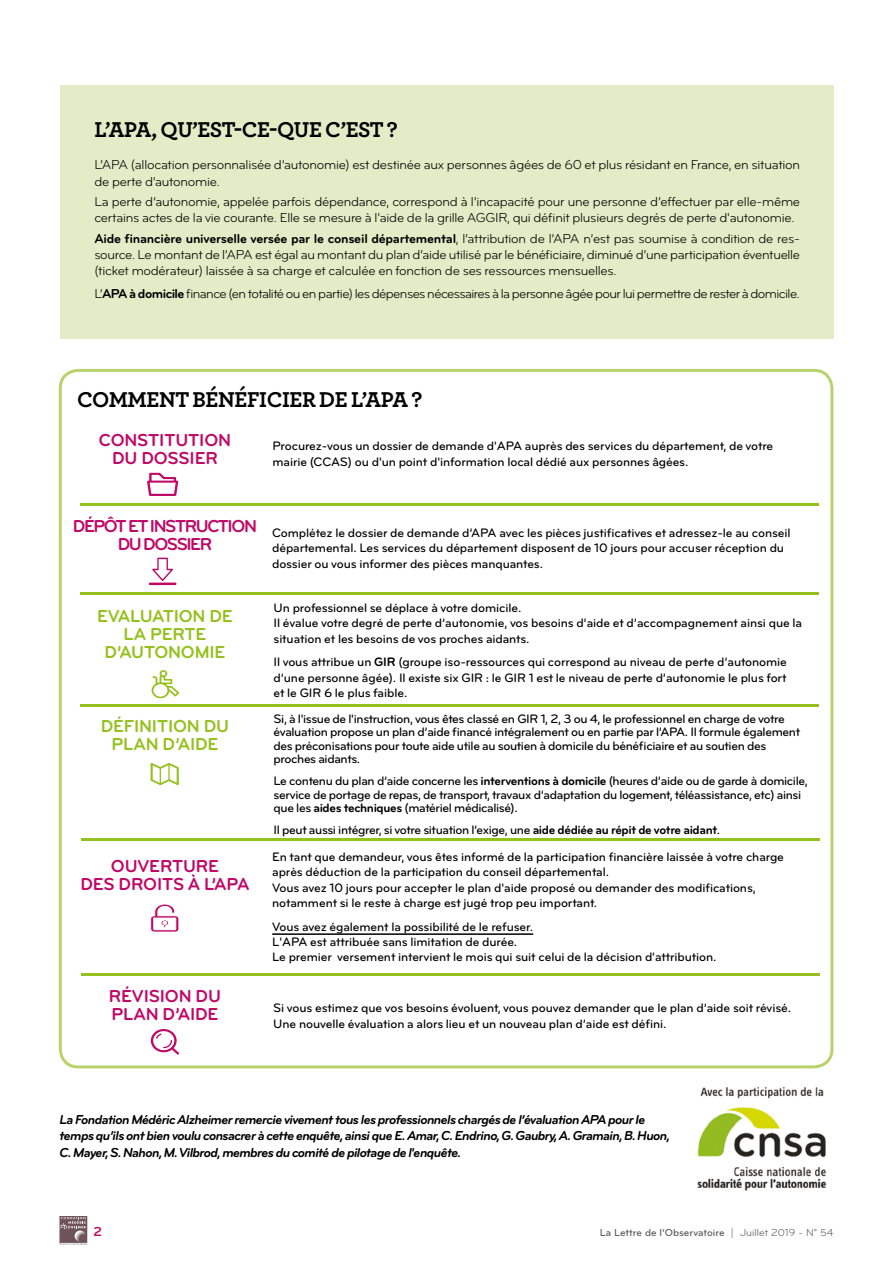
<style>
.page{position:relative;width:893px;height:1263px;background:#fff}
.page>*{position:absolute;margin:0;border:0;box-sizing:border-box;transform-origin:0 0}
.t1{font:700 22.5px "Archer";letter-spacing:-.015em;color:#000}
.t2{font:700 18px/18px "Bryant Pro";letter-spacing:-.01em;color:#c00967;text-align:center}
.t3{font:700 18px/18px "Bryant Pro";letter-spacing:-.01em;color:#95c11f;text-align:center}
.t4{font:700 18px/18px "Bryant Pro";letter-spacing:-.08em;color:#c00967;text-align:center}
.t5{font:13.5px/16.2px "Bryant Pro";letter-spacing:-.02em;color:#000}
.t6{font:italic 700 13.5px/16.5px "Bryant Pro";letter-spacing:-.05em;color:#000}
.t7{font:13.5px "Bryant Pro";letter-spacing:-.04em;color:#000}
.t8{font:700 13.5px "Bryant Pro";color:#c00967}
.t9{font:500 12.75px/15.3px "Bryant Pro";letter-spacing:-.01em;color:#000}
.t10{font:500 12.75px/13.5px "Bryant Pro";letter-spacing:-.03em;color:#000}
.t11{font:500 10.5px "Bryant Pro";color:#575756}
.s1{font-weight:700}
.s2{color:#fff}
.s3{font-weight:400}
</style>
<div class="page">
<svg style="left:60px;top:1216px;width:27px;height:29px"></svg>
<div style="left:59px;top:369px;width:774px;height:699px;border:3px solid #b9d36c;border-radius:18px"></div>
<div style="left:60px;top:85px;width:774px;height:253px;background:#e3ecc6"></div>
<hr style="left:80px;top:503px;width:739px;height:2px;background:#95c11f">
<hr style="left:81px;top:839px;width:739px;height:2px;background:#95c11f">
<hr style="left:81px;top:973px;width:739px;height:2px;background:#95c11f">
<hr style="left:80px;top:592px;width:739px;height:3px;background:#95c11f">
<hr style="left:80px;top:704px;width:739px;height:3px;background:#95c11f">
<svg style="left:147px;top:473px;width:31px;height:23px"></svg>
<svg style="left:151px;top:1029px;width:28px;height:26px"></svg>
<hr style="left:272px;top:933px;width:261px;height:2px;background:#000">
<svg style="left:150px;top:904px;width:29px;height:28px"></svg>
<svg style="left:151px;top:763px;width:28px;height:22px"></svg>
<svg style="left:152px;top:670px;width:27px;height:28px"></svg>
<svg style="left:149px;top:558px;width:27px;height:27px"></svg>
<img style="left:697px;top:1087px;width:130px;height:104px">
<h1 class="t1" style="left:94px;top:112px;width:305px">L’APA, QU’EST-CE-QUE C’EST ?</h1>
<p class="t5" style="left:94px;top:157px;width:707px">L’APA (allocation personnalisée d’autonomie) est destinée aux personnes âgées de 60 et plus résidant en France, en situation de perte d’autonomie.</p>
<p class="t5" style="left:94px;top:194px;width:707px">La perte d’autonomie, appelée parfois dépendance, correspond à l’incapacité pour une personne d’effectuer par elle-même certains actes de la vie courante. Elle se mesure à l'aide de la grille AGGIR, qui définit plusieurs degrés de perte d'autonomie.</p>
<p class="t5" style="left:94px;top:230px;width:707px;text-align:justify"><span class="s1">Aide financière universelle versée par le conseil départemental</span>, l’attribution de l’APA n’est pas soumise à condition de res&shy;source. Le montant de l’APA est égal au montant du plan d’aide utilisé par le bénéficiaire, diminué d’une participation éventuelle (ticket modérateur) laissée à sa charge et calculée en fonction de ses ressources mensuelles.</p>
<p class="t7" style="left:94px;top:285px;width:707px">L’<span class="s1">APA à domicile</span> finance (en totalité ou en partie) les dépenses nécessaires à la personne âgée pour lui permettre de rester à domicile.</p>
<h1 class="t1" style="left:77px;top:382px;width:347px">COMMENT BÉNÉFICIER DE L’APA ?</h1>
<h2 class="t2" style="left:99px;top:431px;width:134px">CONSTITUTION<br>DU DOSSIER</h2>
<p class="t9" style="left:272px;top:438px;width:502px">Procurez-vous un dossier de demande d'APA auprès des services du département, de votre mairie (CCAS) ou d'un point d'information local dédié aux personnes âgées.</p>
<h2 class="t4" style="left:73px;top:517px;width:186px">DÉPÔT ET INSTRUCTION<br>DU DOSSIER</h2>
<p class="t9" style="left:272px;top:525px;width:520px">Complétez le dossier de demande d’APA avec les pièces justificatives et adressez-le au conseil départemental. Les services du département disposent de 10 jours pour accuser réception du dossier ou vous informer des pièces manquantes.<span class="s2">.</span></p>
<h2 class="t3" style="left:97px;top:607px;width:137px">EVALUATION DE<br>LA PERTE<br>D’AUTONOMIE</h2>
<p class="t9" style="left:274px;top:600px;width:530px">Un professionnel se déplace à votre domicile.<br>Il évalue votre degré de perte d’autonomie, vos besoins d’aide et d’accompagnement ainsi que la situation et les besoins de vos proches aidants.</p>
<p class="t9" style="left:274px;top:654px;width:515px;text-align:justify">Il vous attribue un <span class="s1">GIR</span> (groupe iso-ressources qui correspond au niveau de perte d’autonomie d’une personne âgée). Il existe six GIR : le GIR 1 est le niveau de perte d’autonomie le plus fort et le GIR 6 le plus faible.</p>
<h2 class="t3" style="left:101px;top:717px;width:130px">DÉFINITION DU<br>PLAN D’AIDE</h2>
<p class="t10" style="left:274px;top:711px;width:528px">Si, à l'issue de l'instruction, vous êtes classé en GIR 1, 2, 3 ou 4, le professionnel en charge de votre évaluation propose un plan d’aide financé intégralement ou en partie par l’APA. Il formule également des préconisations pour toute aide utile au soutien à domicile du bénéficiaire et au soutien des proches aidants.</p>
<p class="t10" style="left:274px;top:774px;width:536px">Le contenu du plan d’aide concerne les <span class="s1">interventions à domicile</span> (heures d’aide ou de garde à domicile, service de portage de repas, de transport, travaux d’adaptation du logement, téléassistance, etc) ainsi que les <span class="s1">aides techniques</span> (matériel médicalisé).</p>
<p class="t10" style="left:274px;top:823px;width:448px">Il peut aussi intégrer, si votre situation l’exige, une <span class="s1">aide dédiée au répit de votre aidant</span>.</p>
<h2 class="t2" style="left:80px;top:857px;width:170px">OUVERTURE<br>DES DROITS À L’APA</h2>
<p class="t9" style="left:272px;top:849px;width:513px">En tant que demandeur, vous êtes informé de la participation financière laissée à votre charge après déduction de la participation du conseil départemental.<br>Vous avez 10 jours pour accepter le plan d'aide proposé ou demander des modifications, notamment si le reste à charge est jugé trop peu important.</p>
<p class="t9" style="left:272px;top:919px;width:446px">Vous avez également la possibilité de le refuser.<br>L'APA est attribuée sans limitation de durée.<br>Le premier versement intervient le mois qui suit celui de la décision d'attribution.</p>
<h2 class="t2" style="left:109px;top:987px;width:114px;text-align:left">RÉVISION DU<br>PLAN D’AIDE</h2>
<p class="t9" style="left:273px;top:1000px;width:519px">Si vous estimez que vos besoins évoluent, vous pouvez demander que le plan d’aide soit révisé.<br>Une nouvelle évaluation a alors lieu et un nouveau plan d’aide est défini.</p>
<p class="t6" style="left:60px;top:1111px;width:612px">La Fondation Médéric Alzheimer remercie vivement tous les professionnels chargés de l’évaluation APA pour le temps qu’ils ont bien voulu consacrer à cette enquête, ainsi que E. Amar, C. Endrino, G. Gaubry, A. Gramain, B. Huon,<br>C. Mayer, S. Nahon, M. Vilbrod, membres du comité de pilotage de l'enquête.</p>
<p class="t8" style="left:94px;top:1223px;width:10px">2</p>
<p class="t11" style="left:600px;top:1226px;width:235px">La Lettre de l’Observatoire <span class="s3">| Juillet 2019 - N° 54</span></p>
</div>
